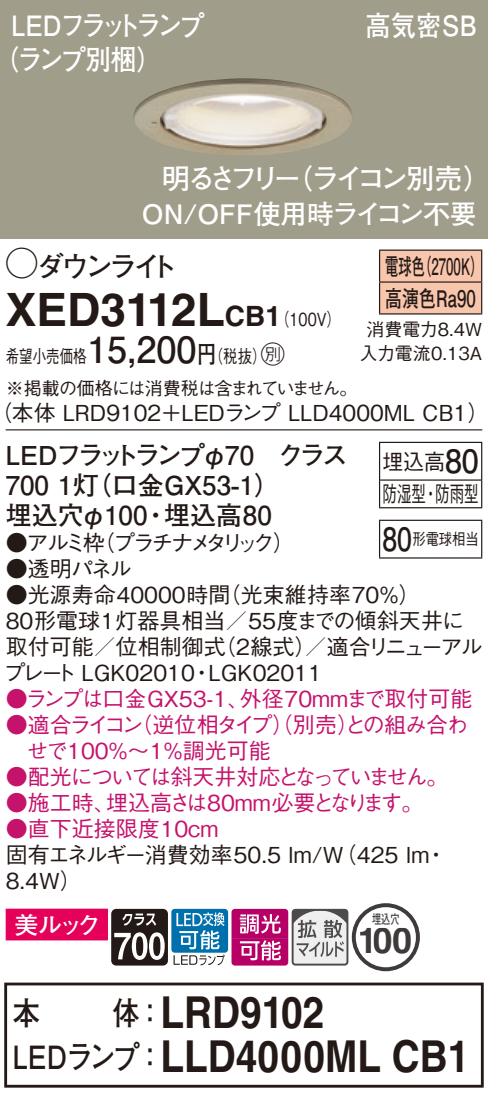
<style>
.page{position:relative;width:488px;height:1099px;background:#fff}
.page>*{position:absolute;margin:0;border:0;box-sizing:border-box;transform-origin:0 0}
.t1{font:700 46px "Helvetica LT Std";color:#231916}
.t2{font:700 44px "Helvetica LT Std";color:#231916;scale:.88 1}
.t3{font:700 36px "Futo Go B101 Pro";color:#231916}
.t4{font:700 36px "Helvetica LT Std";color:#3e3a39}
.t5{font:700 32px "Futo Go B101 Pro";color:#231916;scale:.85 1}
.t6{font:700 32px "Futo Go B101 Pro";color:#231916;scale:.95 1}
.t7{font:700 32px "Futo Go B101 Pro";color:#231916;scale:.83 1}
.t8{font:700 28px/34px "Futo Go B101 Pro";letter-spacing:-.12em;color:#fff;scale:.9 1}
.t9{font:700 28px "Futo Go B101 Pro";letter-spacing:-.12em;color:#fff}
.t10{font:700 28px "Futo Go B101 Pro";letter-spacing:-.15em;color:#231916}
.t11{font:700 28px "Helvetica LT Std";color:#231916}
.t12{font:700 26.8px "Futo Go B101 Pro";letter-spacing:-.005em;color:#fff}
.t13{font:700 26px "Futo Go B101 Pro";color:#231916}
.t14{font:700 26px "Futo Go B101 Pro";letter-spacing:-.145em;color:#231916}
.t15{font:24px "Futo Go B101 Pro Bold 90 pv RKSJ H";color:#fff}
.t16{font:24px "Ford Classification 1";color:#231916}
.t17{font:700 22.8px/32px "Futo Go B101 Pro";color:#231916;scale:.58 1}
.t18{font:500 22px/26px "Gothic BBB Pro";color:#231916}
.t19{font:500 22px/26px "Gothic BBB Pro";letter-spacing:-.095em;color:#c5126b}
.t20{font:500 22px/26px "Gothic BBB Pro";letter-spacing:-.045em;color:#c5126b}
.t21{font:500 22px "Gothic BBB Pro";color:#c5126b}
.t22{font:500 22px/26px "Gothic BBB Pro";letter-spacing:-.02em;color:#c5126b}
.t23{font:500 22px "Gothic BBB Pro";letter-spacing:-.12em;color:#231916}
.t24{font:500 22px "Gothic BBB Pro";letter-spacing:-.22em;color:#231916}
.t25{font:500 22px/32.8px "Gothic BBB Pro";color:#231916;scale:.95 1}
.t26{font:500 18px/31.6px "Gothic BBB Pro";letter-spacing:-.04em;color:#231916;scale:.75 1}
.t27{font:500 18px/24px "Gothic BBB Pro";color:#231916;text-align:center}
.t28{font:500 18px "Gothic BBB Pro";color:#231916;scale:.8 1}
.t29{font:500 16px "Gothic BBB Pro";color:#231916;scale:.83 1}
.t30{font:13.2px "Futo Go B101 Pro Bold 90 pv RKSJ H";color:#3f3b3a;scale:.7 1}
.s1{font-family:"Ford Classification 1";font-weight:400;font-size:32px}
.s2{font-size:46px}
.s3{font-family:"Helvetica LT Std";font-weight:700;font-size:28px}
.s4{font-family:"Gothic BBB Pro";font-weight:500;font-size:18px}
.s5{font-family:"Futo Go B101 Pro";font-weight:700;font-size:24px}
.s6{color:#251b18}
</style>
<div class="page">
<div style="left:0;top:0;width:488px;height:238px;background:#a19d8b"></div>
<img style="left:133px;top:78px;width:219px;height:77px">
<div style="left:380px;top:251px;width:101px;height:62px;background:#f8c6ad"></div>
<hr style="left:379px;top:249px;width:103px;height:2px;background:#231916">
<hr style="left:379px;top:251px;width:1px;height:30px;background:#231916">
<hr style="left:481px;top:251px;width:1px;height:30px;background:#231916">
<hr style="left:379px;top:281px;width:103px;height:2px;background:#231916">
<hr style="left:379px;top:283px;width:1px;height:30px;background:#231916">
<hr style="left:481px;top:283px;width:1px;height:30px;background:#231916">
<hr style="left:379px;top:313px;width:103px;height:1px;background:#231916">
<hr style="left:6px;top:429px;width:476px;height:1px;background:#231916">
<hr style="left:379px;top:443px;width:1px;height:37px;background:#231916">
<svg style="left:379px;top:480px;width:1px;height:27px"></svg>
<hr style="left:379px;top:442px;width:103px;height:1px;background:#231916">
<hr style="left:380px;top:479px;width:101px;height:2px;background:#231916">
<hr style="left:481px;top:443px;width:1px;height:37px;background:#231916">
<svg style="left:481px;top:480px;width:1px;height:27px"></svg>
<hr style="left:379px;top:507px;width:103px;height:1px;background:#231916">
<hr style="left:379px;top:521px;width:1px;height:36px;background:#231916">
<hr style="left:379px;top:519px;width:103px;height:2px;background:#231916">
<hr style="left:481px;top:521px;width:1px;height:36px;background:#231916">
<hr style="left:379px;top:557px;width:103px;height:1px;background:#231916">
<div style="left:171px;top:908px;width:57px;height:44px;background:#0070ac;border-radius:3px"></div>
<svg style="left:6px;top:908px;width:218px;height:57px"></svg>
<svg style="left:231px;top:903px;width:189px;height:68px"></svg>
<div style="left:4px;top:982px;width:479px;height:105px;border:3px solid #231916"></div>
<p class="t8" style="left:-7px;top:5px;width:236px;text-indent:18px">LEDフラットランプ（ランプ別梱(</p>
<p class="t8" style="left:365px;top:5px;width:125px">高気密SB</p>
<p class="t9" style="left:285px;top:156px;width:208px">（ライコン別売(</p>
<p class="t9" style="left:162px;top:156px;width:141px">明るさフリー</p>
<p class="t12" style="left:142px;top:192px;width:336px">ON/OFF使用時ライコン不要</p>
<p class="t10" style="left:6px;top:244px;width:174px"><span class="s1">A</span>ダウンライト</p>
<p class="t17" style="left:418px;top:247px;width:115px">（2700 (K</p>
<p class="t17" style="left:385px;top:247px;width:158px">電球色<br>高演色Ra90</p>
<p class="t27" style="left:359px;top:315px;width:124px">消費電力8.4W入力電流0.13A</p>
<h1 class="t1" style="left:6px;top:281px;width:192px">XED3112</h1>
<p class="t11" style="left:197px;top:299px;width:70px"><span class="s2">L</span>CB</p>
<p class="t28" style="left:265px;top:304px;width:96px">（<span class="s3">1</span> 100 (V</p>
<h3 class="t3" style="left:87px;top:321px;width:111px">15,200</h3>
<p class="t16" style="left:252px;top:342px;width:34px">C<span class="s4">）</span></p>
<p class="t28" style="left:197px;top:342px;width:70px">（<span class="s5">円</span>税抜</p>
<p class="t26" style="left:6px;top:338px;width:470px">希望小売価格<br>※掲載の価格には消費税は含まれていません。</p>
<p class="t18" style="left:-10px;top:397px;width:500px">（本体 LRD9102＋LEDランプ LLD4000ML CB1(</p>
<p class="t14" style="left:6px;top:434px;width:343px">LEDフラットランプφ70　クラス</p>
<p class="t13" style="left:6px;top:464px;width:276px">700 （灯1 口金GX53-1(</p>
<p class="t13" style="left:164px;top:494px;width:109px">埋込高80</p>
<p class="t13" style="left:6px;top:494px;width:143px">埋込穴φ100</p>
<p class="t24" style="left:93px;top:525px;width:203px">（プラチナメタリック(</p>
<p class="t13" style="left:143px;top:494px;width:27px">・</p>
<p class="t18" style="left:6px;top:527px;width:101px">●アルミ枠</p>
<p class="t18" style="left:6px;top:553px;width:128px">●透明パネル</p>
<h3 class="t6" style="left:445px;top:435px;width:37px">80</h3>
<p class="t25" style="left:382px;top:442px;width:103px">埋込高<br>防湿型・防雨型</p>
<p class="t29" style="left:412px;top:526px;width:81px">形電球相当</p>
<h3 class="t7" style="left:382px;top:513px;width:37px">80</h3>
<p class="t18" style="left:219px;top:579px;width:203px">（光束維持率70％(</p>
<p class="t18" style="left:6px;top:579px;width:226px">●光源寿命40000時間</p>
<p class="t18" style="left:6px;top:605px;width:460px">80形電球1灯器具相当／55度までの傾斜天井に</p>
<p class="t23" style="left:214px;top:629px;width:270px">（2線式／）適合リニューアル</p>
<p class="t18" style="left:208px;top:631px;width:115px;text-indent:-203px">取付可能／位相制御式<br>LGK02011</p>
<p class="t18" style="left:4px;top:657px;width:193px">プレート LGK02010</p>
<p class="t18" style="left:191px;top:657px;width:23px">・</p>
<p class="t20" style="left:130px;top:683px;width:339px;text-indent:-125px">●ランプは口金GX53-1、<br>（逆位相タイプ）（別売との組み合わ</p>
<p class="t21" style="left:240px;top:681px;width:234px">外径70mmまで取付可能</p>
<p class="t21" style="left:337px;top:707px;width:23px">）</p>
<p class="t22" style="left:27px;top:709px;width:246px;text-indent:-21px">●適合ライコン<br>せで100％〜1％調光可能</p>
<p class="t19" style="left:106px;top:761px;width:344px;text-indent:-100px">●配光については斜天井対応となっていません。埋込高さは80mm必要となります。</p>
<p class="t21" style="left:6px;top:785px;width:112px">●施工時、</p>
<p class="t21" style="left:6px;top:811px;width:214px">●直下近接限度10cm</p>
<p class="t18" style="left:6px;top:839px;width:425px">固有エネルギー消費効率50.5 lm （W/ 425 lm<br>8.4W(</p>
<p class="t18" style="left:425px;top:839px;width:23px">・</p>
<p class="t15" style="left:14px;top:905px;width:88px">美ルック</p>
<p class="t30" style="left:372px;top:908px;width:41px">埋込穴</p>
<h3 class="t4" style="left:357px;top:918px;width:56px"><span class="s6">1</span>00</h3>
<h3 class="t5" style="left:13px;top:987px;width:34px">本</h3>
<h3 class="t5" style="left:113px;top:987px;width:62px">体：</h3>
<h2 class="t2" style="left:160px;top:985px;width:187px">LRD9102</h2>
<h3 class="t5" style="left:13px;top:1031px;width:179px">LEDランプ：</h3>
<h2 class="t2" style="left:160px;top:1029px;width:352px">LLD4000ML CB1</h2>
</div>
